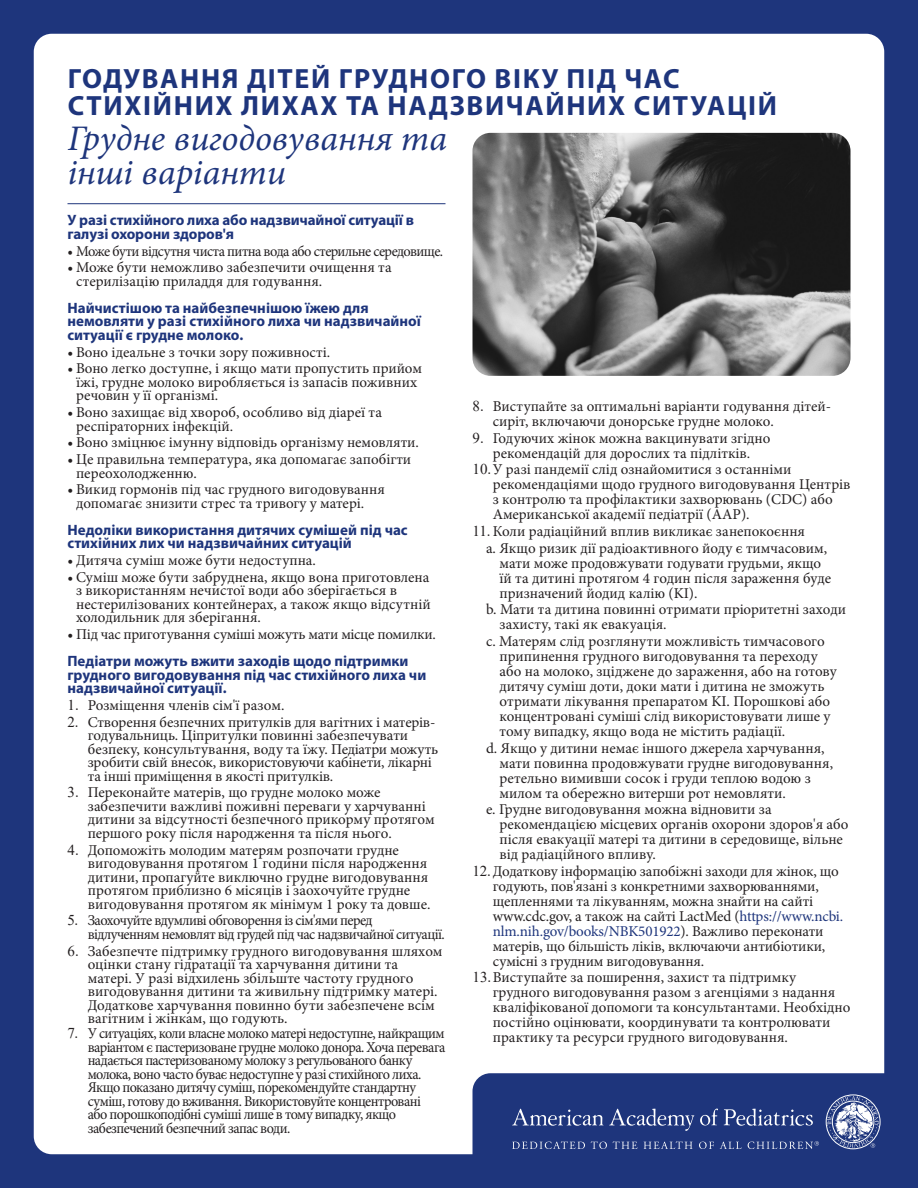
<style>
.page{position:relative;width:918px;height:1188px;background:#1e357c}
.page>*{position:absolute;margin:0;border:0;box-sizing:border-box;transform-origin:0 0}
.t1{font:italic 36px/34.5px "Minion Pro";color:#1e357c}
.Heading_1{font:700 27.9px/27px "Myriad Pro";letter-spacing:.06em;color:#1e357c}
.t2{font:15px/15px "Minion Pro";color:#231f20}
.t3{font:15px/13.5px "Minion Pro";letter-spacing:-.04em;color:#231f20;scale:.95 1}
.t4{font:700 15px/13.5px "Myriad Pro";color:#1e357c}
.t5{font:15px/13.5px "Minion Pro";letter-spacing:-.04em;color:#231f20;scale:.96 1}
.t6{font:15px "Minion Pro";letter-spacing:-.02em;color:#231f20}
.s1{font-family:"Times New Roman"}
.s2{color:#1e357c}
</style>
<div class="page">
<div style="left:34px;top:34px;width:850px;height:1120px;background:#fff;border-radius:18px"></div>
<div style="left:472px;top:1073px;width:413px;height:82px;background:#1e357c"></div>
<img style="left:472px;top:133px;width:378px;height:243px">
<hr style="left:68px;top:203px;width:378px;height:1px;background:#1e357c">
<svg style="left:700px;top:1108px;width:18px;height:18px"></svg>
<svg style="left:724px;top:1109px;width:89px;height:17px"></svg>
<svg style="left:512px;top:1108px;width:182px;height:23px"></svg>
<svg style="left:512px;top:1141px;width:73px;height:8px"></svg>
<svg style="left:591px;top:1141px;width:16px;height:8px"></svg>
<svg style="left:613px;top:1141px;width:24px;height:8px"></svg>
<svg style="left:644px;top:1141px;width:49px;height:8px"></svg>
<svg style="left:699px;top:1142px;width:15px;height:7px"></svg>
<svg style="left:720px;top:1142px;width:22px;height:7px"></svg>
<svg style="left:826px;top:1094px;width:55px;height:55px"></svg>
<svg style="left:748px;top:1141px;width:71px;height:8px"></svg>
<p class="Heading_1" style="left:68px;top:65px;width:711px">ГОДУВАННЯ ДІТЕЙ ГРУДНОГО ВІКУ ПІД ЧАС<br>СТИХІЙНИХ ЛИХАХ ТА НАДЗВИЧАЙНИХ СИТУАЦІЙ</p>
<p class="t1" style="left:68px;top:121px;width:381px">Грудне вигодовування та інші варіанти</p>
<p class="t4" style="left:68px;top:213px;width:348px">У разі стихійного лиха або надзвичайної ситуації в галузі охорони здоров'я</p>
<p class="t5" style="left:68px;top:244px;width:393px">• Може бути відсутня чиста питна вода або стерильне середовище.</p>
<p class="t2" style="left:76px;top:261px;width:317px;line-height:13.5px;text-indent:-9px">• Може бути неможливо забезпечити очищення та стерилізацію приладдя для годування.</p>
<p class="t4" style="left:68px;top:301px;width:355px">Найчистішою та найбезпечнішою їжею для немовляти у разі стихійного лиха чи надзвичайної ситуації є грудне молоко.</p>
<p class="t2" style="left:68px;top:344px;width:264px">• Воно ідеальне з точки зору поживності.</p>
<p class="t2" style="left:76px;top:362px;width:347px;line-height:13.5px;text-indent:-9px">• Воно легко доступне, і якщо мати пропустить прийом їжі, грудне молоко виробляється із запасів поживних речовин у її організмі.</p>
<p class="t2" style="left:76px;top:406px;width:307px;line-height:13.5px;text-indent:-9px">• Воно захищає від хвороб, особливо від діареї та респіраторних інфекцій.</p>
<p class="t2" style="left:68px;top:435px;width:353px">• Воно зміцнює імунну відповідь організму немовляти.</p>
<p class="t2" style="left:76px;top:453px;width:337px;line-height:13.5px;text-indent:-9px">• Це правильна температура, яка допомагає запобігти переохолодженню.</p>
<p class="t2" style="left:76px;top:483px;width:310px;line-height:13.5px;text-indent:-9px">• Викид гормонів під час грудного вигодовування допомагає знизити стрес та тривогу у матері.</p>
<p class="t4" style="left:68px;top:523px;width:342px">Недоліки використання дитячих сумішей під час стихійних лих чи надзвичайних ситуацій</p>
<p class="t2" style="left:68px;top:553px;width:250px">• Дитяча суміш може бути недоступна.</p>
<p class="t2" style="left:76px;top:570px;width:356px;line-height:13.5px;text-indent:-9px">• Суміш може бути забруднена, якщо вона приготовлена з використанням нечистої води або зберігається в нестерилізованих контейнерах, а також якщо відсутній холодильник для зберігання.</p>
<p class="t6" style="left:68px;top:624px;width:370px">• Під час приготування суміші можуть мати місце помилки.</p>
<p class="t4" style="left:68px;top:654px;width:360px">Педіатри можуть вжити заходів щодо підтримки грудного вигодовування під час стихійного лиха чи надзвичайної ситуації.</p>
<p class="t2" style="left:68px;top:698px;width:218px"><span class="s1">1.</span> Розміщення членів сім'ї разом.</p>
<p class="t2" style="left:88px;top:715px;width:352px;line-height:13.5px;text-indent:-20px"><span class="s1">2.</span> Створення безпечних притулків для вагітних і матерів&shy;годувальниць. Ціпритулки повинні забезпечувати безпеку, консультування, воду та їжу. Педіатри можуть зробити свій внесок, використовуючи кабінети, лікарні та інші приміщення в якості притулків.</p>
<p class="t2" style="left:88px;top:786px;width:348px;line-height:13.5px;text-indent:-20px"><span class="s1">3.</span> Переконайте матерів, що грудне молоко може забезпечити важливі поживні переваги у харчуванні дитини за відсутності безпечного прикорму протягом першого року після народження та після нього.</p>
<p class="t2" style="left:88px;top:843px;width:344px;line-height:13.5px;text-indent:-20px"><span class="s1">4.</span> Допоможіть молодим матерям розпочати грудне вигодовування протягом 1 години після народження дитини, пропагуйте виключно грудне вигодовування протягом приблизно 6 місяців і заохочуйте грудне вигодовування протягом як мінімум 1 року та довше.</p>
<p class="t5" style="left:88px;top:914px;width:373px;text-indent:-20px"><span class="s1">5.</span> Заохочуйте вдумливі обговорення із сім'ями перед відлученням немовлят від грудей під час надзвичайної ситуації.</p>
<p class="t2" style="left:88px;top:944px;width:356px;line-height:13.5px;text-indent:-20px"><span class="s1">6.</span> Забезпечте підтримку грудного вигодовування шляхом оцінки стану гідратації та харчування дитини та матері. У разі відхилень збільште частоту грудного вигодовування дитини та живильну підтримку матері.<br>Додаткове харчування повинно бути забезпечене всім вагітним і жінкам, що годують.</p>
<p class="t3" style="left:88px;top:1027px;width:378px;text-indent:-20px"><span class="s1">7.</span> У ситуаціях, коли власне молоко матері недоступне, найкращим варіантом є пастеризоване грудне молоко донора. Хоча перевага надається пастеризованому молоку з регульованого банку молока, воно часто буває недоступне у разі стихійного лиха.<br>Якщо показано дитячу суміш, порекомендуйте стандартну суміш, готову до вживання. Використовуйте концентровані<br>або порошкоподібні суміші лише в тому випадку, якщо забезпечений безпечний запас води.</p>
<p class="t2" style="left:493px;top:399px;width:340px;text-indent:-20px"><span class="s1">8.</span> Виступайте за оптимальні варіанти годування дітей&shy;сиріт, включаючи донорське грудне молоко.</p>
<p class="t2" style="left:472px;top:431px;width:299px;text-align:center"><span class="s1">9.</span> Годуючих жінок можна вакцинувати згідно рекомендацій для дорослих та підлітків.</p>
<p class="t2" style="left:493px;top:462px;width:359px;text-indent:-20px"><span class="s1">10.</span>У разі пандемії слід ознайомитися з останніми рекомендаціями щодо грудного вигодовування Центрів з контролю та профілактики захворювань (CDC) або Американської академії педіатрії (AAP).</p>
<p class="t2" style="left:472px;top:524px;width:334px"><span class="s1">11.</span>Коли радіаційний вплив викликає занепокоєння</p>
<p class="t2" style="left:500px;top:540px;width:333px;text-indent:-14px">a. Якщо ризик дії радіоактивного йоду є тимчасовим, мати може продовжувати годувати грудьми, якщо їй та дитині протягом 4 годин після зараження буде призначений йодид калію (KI).</p>
<p class="t2" style="left:500px;top:602px;width:348px;text-indent:-14px">b. Мати та дитина повинні отримати пріоритетні заходи захисту, такі як евакуація.</p>
<p class="t2" style="left:500px;top:634px;width:339px;text-indent:-14px">c. Матерям слід розглянути можливість тимчасового припинення грудного вигодовування та переходу або на молоко, зціджене до зараження, або на готову дитячу суміш доти, доки мати і дитина не зможуть отримати лікування препаратом KI. Порошкові або концентровані суміші слід використовувати лише у тому випадку, якщо вода не містить радіації.</p>
<p class="t2" style="left:500px;top:740px;width:335px;text-indent:-14px">d. Якщо у дитини немає іншого джерела харчування, мати повинна продовжувати грудне вигодовування, ретельно вимивши сосок і груди теплою водою з милом та обережно витерши рот немовляти.</p>
<p class="t2" style="left:500px;top:802px;width:351px;text-indent:-14px">e. Грудне вигодовування можна відновити за рекомендацією місцевих органів охорони здоров'я або після евакуації матері та дитини в середовище, вільне від радіаційного впливу.</p>
<p class="t2" style="left:493px;top:864px;width:352px;text-indent:-20px"><span class="s1">12.</span>Додаткову інформацію запобіжні заходи для жінок, що годують, пов'язані з конкретними захворюваннями, щепленнями та лікуванням, можна знайти на сайті www.cdc.gov, а також на сайті LactMed (<span class="s2">https://www.ncbi. nlm.nih.gov/books/NBK501922</span>). Важливо переконати матерів, що більшість ліків, включаючи антибіотики, сумісні з грудним вигодовування.</p>
<p class="t2" style="left:493px;top:970px;width:359px;text-indent:-20px"><span class="s1">13.</span>Виступайте за поширення, захист та підтримку грудного вигодовування разом з агенціями з надання кваліфікованої допомоги та консультантами. Необхідно постійно оцінювати, координувати та контролювати практику та ресурси грудного вигодовування.</p>
</div>
